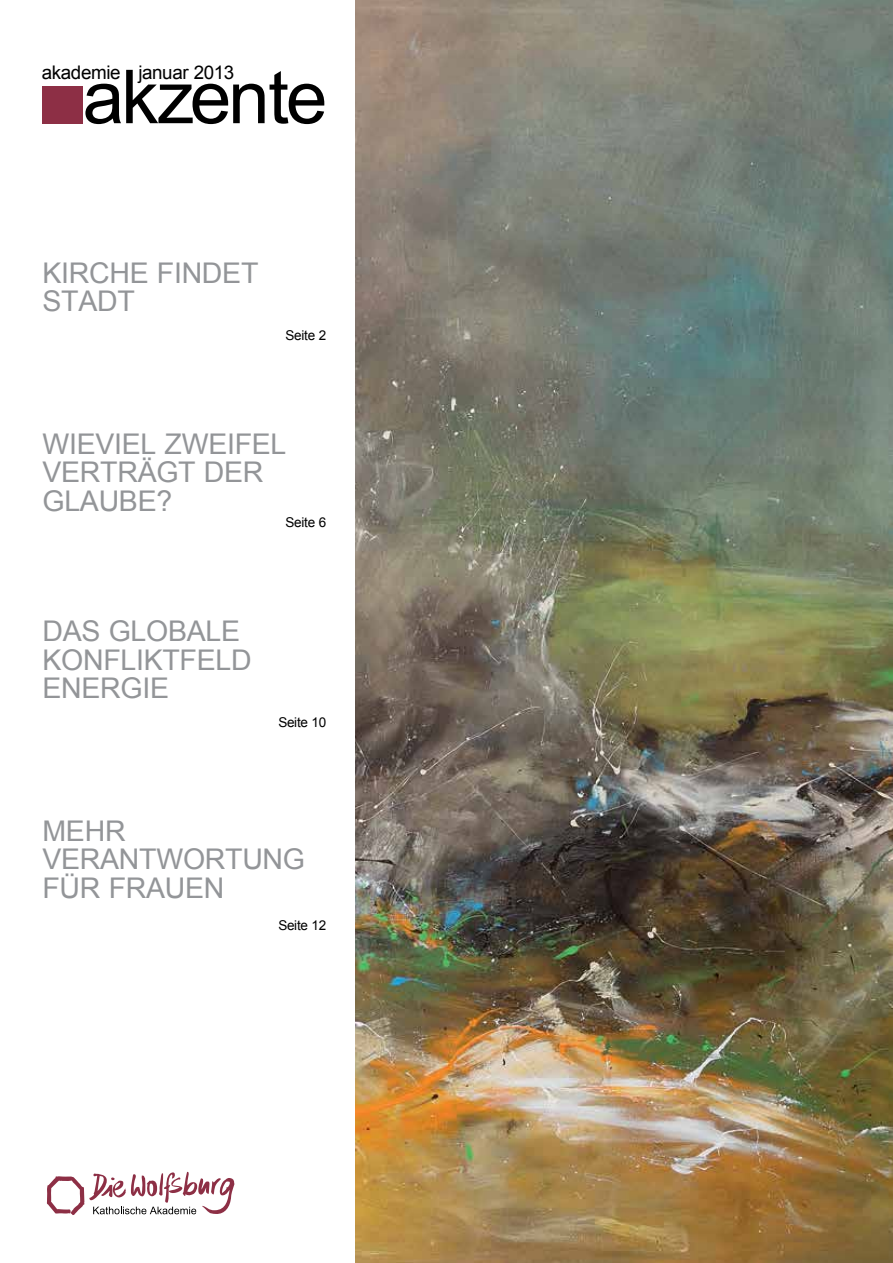
<style>
.page{position:relative;width:893px;height:1263px;background:#fff}
.page>*{position:absolute;margin:0;border:0;box-sizing:border-box;transform-origin:0 0}
.t1{font:74.55px "Arial";color:#000}
.t2{font:28.5px/28.5px "Arial";letter-spacing:-.01em;color:#939598}
.t3{font:18.75px "Arial";letter-spacing:-.02em;color:#000}
.t4{font:13.5px "Arial";letter-spacing:-.02em;color:#000}
</style>
<div class="page">
<div style="left:43px;top:86px;width:40px;height:38px;background:#8d2f45"></div>
<img style="left:355px;top:0;width:538px;height:1263px">
<svg style="left:47px;top:1171px;width:188px;height:44px"></svg>
<p class="t3" style="left:42px;top:60px;width:194px">AKADEMIE JANUAR 2013</p>
<h1 class="t1" style="left:83px;top:48px;width:246px">AKZENTE</h1>
<p class="t2" style="left:43px;top:259px;width:217px">KIRCHE FINDET<br>STADT</p>
<p class="t4" style="left:286px;top:326px;width:42px">SEITE 2</p>
<p class="t2" style="left:43px;top:430px;width:245px">WIEVIEL ZWEIFEL<br>VERTRÄGT DER<br>GLAUBE?</p>
<p class="t4" style="left:286px;top:513px;width:42px">SEITE 6</p>
<p class="t2" style="left:43px;top:617px;width:211px">DAS GLOBALE<br>KONFLIKTFELD<br>ENERGIE</p>
<p class="t4" style="left:278px;top:713px;width:50px">SEITE 10</p>
<p class="t2" style="left:43px;top:816px;width:264px">MEHR<br>VERANTWORTUNG<br>FÜR FRAUEN</p>
<p class="t4" style="left:278px;top:916px;width:50px">SEITE 12</p>
</div>
